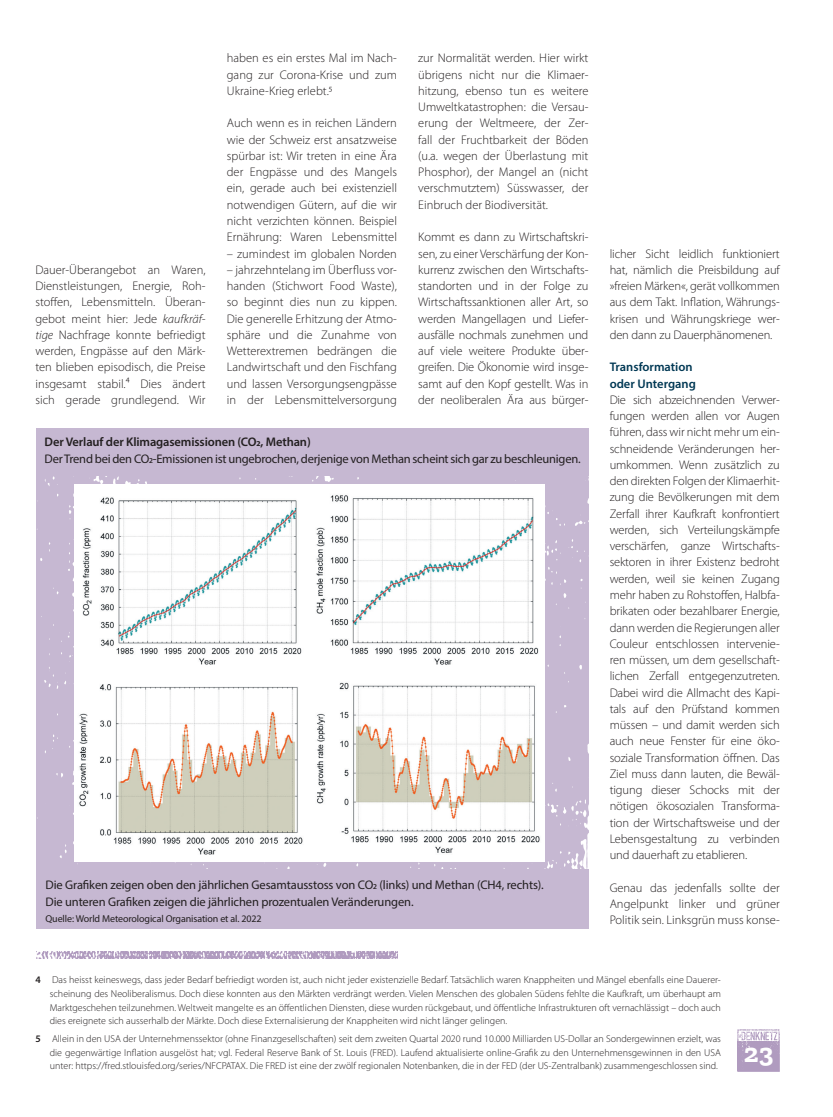
<style>
.page{position:relative;width:833px;height:1117px;background:#fff}
.page>*{position:absolute;margin:0;border:0;box-sizing:border-box;transform-origin:0 0}
.t1{font:700 27.5px "Zilla Slab";color:#fff}
.t2{font:300 12.5px/16.2px "Myriad Pro";color:#231f20;text-align:justify}
.t3{font:12.5px/16.2px "Myriad Pro";letter-spacing:-.01em;color:#231f20}
.t4{font:600 12.5px "Myriad Pro";letter-spacing:-.01em;color:#231f20}
.t5{font:600 12.5px/16.2px "Myriad Pro";color:#003854}
.t6{font:300 10px/13.8px "Myriad Pro";color:#231f20;text-align:justify}
.t7{font:10px "Myriad Pro";letter-spacing:-.01em;color:#231f20}
.s1{font-style:italic}
.s2{font-weight:600}
</style>
<div class="page">
<img style="left:737px;top:1029px;width:43px;height:42px">
<img style="left:36px;top:951px;width:362px;height:7px">
<div style="left:36px;top:428px;width:552px;height:500px;background:#c6b8d2"></div>
<img style="left:37px;top:476px;width:551px;height:392px">
<img style="left:74px;top:484px;width:471px;height:377px">
<p class="t2" style="left:35px;top:261px;width:172px">Dauer-Überangebot an Waren, Dienstleistungen, Energie, Roh&shy;stoffen, Lebensmitteln. Überan&shy;gebot meint hier: Jede <span class="s1">kaufkräf&shy;tige</span> Nachfrage konnte befriedigt werden, Engpässe auf den Märk&shy;ten blieben episodisch, die Preise insgesamt stabil.⁴ Dies ändert sich gerade grundlegend. Wir</p>
<p class="t2" style="left:227px;top:50px;width:172px">haben es ein erstes Mal im Nach&shy;gang zur Corona-Krise und zum Ukraine-Krieg erlebt.5</p>
<p class="t2" style="left:227px;top:115px;width:172px">Auch wenn es in reichen Ländern wie der Schweiz erst ansatzweise spürbar ist: Wir treten in eine Ära der Engpässe und des Mangels ein, gerade auch bei existenziell notwendigen Gütern, auf die wir nicht verzichten können. Beispiel Ernährung: Waren Lebensmittel</p>
<p class="t2" style="left:227px;top:245px;width:172px">– zumindest im globalen Norden</p>
<p class="t2" style="left:227px;top:261px;width:172px">– jahrzehntelang im Überfluss vor&shy;handen (Stichwort Food Waste), so beginnt dies nun zu kippen.<br>Die generelle Erhitzung der Atmo&shy;sphäre und die Zunahme von Wetterextremen bedrängen die Landwirtschaft und den Fischfang und lassen Versorgungsengpässe in der Lebensmittelversorgung</p>
<p class="t2" style="left:418px;top:50px;width:172px">zur Normalität werden. Hier wirkt übrigens nicht nur die Klimaer&shy;hitzung, ebenso tun es weitere Umweltkatastrophen: die Versau&shy;erung der Weltmeere, der Zer&shy;fall der Fruchtbarkeit der Böden (u.a. wegen der Überlastung mit Phosphor), der Mangel an (nicht verschmutztem) Süsswasser, der Einbruch der Biodiversität.</p>
<p class="t2" style="left:418px;top:229px;width:172px">Kommt es dann zu Wirtschaftskri&shy;sen, zu einer Verschärfung der Kon&shy;kurrenz zwischen den Wirtschafts&shy;standorten und in der Folge zu Wirtschaftssanktionen aller Art, so werden Mangellagen und Liefer&shy;ausfälle nochmals zunehmen und auf viele weitere Produkte über&shy;greifen. Die Ökonomie wird insge&shy;samt auf den Kopf gestellt. Was in der neoliberalen Ära aus bürger-</p>
<p class="t4" style="left:45px;top:434px;width:268px">Der Verlauf der Klimagasemissionen (CO2, Methan)</p>
<p class="t3" style="left:45px;top:450px;width:537px">Der Trend bei den CO2-Emissionen ist ungebrochen, derjenige von Methan scheint sich gar zu beschleunigen.</p>
<p class="t3" style="left:45px;top:876px;width:500px">Die Grafiken zeigen oben den jährlichen Gesamtausstoss von CO2 (links) und Methan (CH4, rechts).<br>Die unteren Grafiken zeigen die jährlichen prozentualen Veränderungen.</p>
<p class="t7" style="left:45px;top:912px;width:218px">Quelle: World Meteorological Organisation et al. 2022</p>
<p class="t2" style="left:609px;top:245px;width:172px">licher Sicht leidlich funktioniert hat, nämlich die Preisbildung auf »freien Märken«, gerät vollkommen aus dem Takt. Inflation, Währungs&shy;krisen und Währungskriege wer&shy;den dann zu Dauerphänomenen.</p>
<p class="t5" style="left:609px;top:358px;width:88px">Transformation oder Untergang</p>
<p class="t2" style="left:609px;top:391px;width:172px">Die sich abzeichnenden Verwer&shy;fungen werden allen vor Augen führen, dass wir nicht mehr um ein&shy;schneidende Veränderungen her&shy;umkommen. Wenn zusätzlich zu den direkten Folgen der Klimaerhit&shy;zung die Bevölkerungen mit dem Zerfall ihrer Kaufkraft konfrontiert werden, sich Verteilungskämpfe verschärfen, ganze Wirtschafts&shy;sektoren in ihrer Existenz bedroht werden, weil sie keinen Zugang mehr haben zu Rohstoffen, Halbfa&shy;brikaten oder bezahlbarer Energie, dann werden die Regierungen aller Couleur entschlossen intervenie&shy;ren müssen, um dem gesellschaft&shy;lichen Zerfall entgegenzutreten.<br>Dabei wird die Allmacht des Kapi&shy;tals auf den Prüfstand kommen müssen – und damit werden sich auch neue Fenster für eine öko&shy;soziale Transformation öffnen. Das Ziel muss dann lauten, die Bewäl&shy;tigung dieser Schocks mit der nötigen ökosozialen Transforma&shy;tion der Wirtschaftsweise und der Lebensgestaltung zu verbinden und dauerhaft zu etablieren.</p>
<p class="t2" style="left:609px;top:879px;width:172px">Genau das jedenfalls sollte der Angelpunkt linker und grüner Politik sein. Linksgrün muss konse-</p>
<p class="t6" style="left:50px;top:972px;width:672px;text-indent:-14px"><span class="s2">4</span> Das heisst keineswegs, dass jeder Bedarf befriedigt worden ist, auch nicht jeder existenzielle Bedarf. Tatsächlich waren Knappheiten und Mängel ebenfalls eine Dauerer&shy;scheinung des Neoliberalismus. Doch diese konnten aus den Märkten verdrängt werden. Vielen Menschen des globalen Südens fehlte die Kaufkraft, um überhaupt am Marktgeschehen teilzunehmen. Weltweit mangelte es an öffentlichen Diensten, diese wurden rückgebaut, und öffentliche Infrastrukturen oft vernachlässigt – doch auch dies ereignete sich ausserhalb der Märkte. Doch diese Externalisierung der Knappheiten wird nicht länger gelingen.</p>
<p class="t6" style="left:50px;top:1031px;width:672px;text-indent:-14px"><span class="s2">5</span> Allein in den USA der Unternehmenssektor (ohne Finanzgesellschaften) seit dem zweiten Quartal 2020 rund 10.000 Milliarden US-Dollar an Sondergewinnen erzielt, was die gegenwärtige Inflation ausgelöst hat; vgl. Federal Reserve Bank of St. Louis (FRED). Laufend aktualisierte online-Grafik zu den Unternehmensgewinnen in den USA unter: https://fred.stlouisfed.org/series/NFCPATAX. Die FRED ist eine der zwölf regionalen Notenbanken, die in der FED (der US-Zentralbank) zusammengeschlossen sind.</p>
<h1 class="t1" style="left:744px;top:1036px;width:31px">23</h1>
</div>
